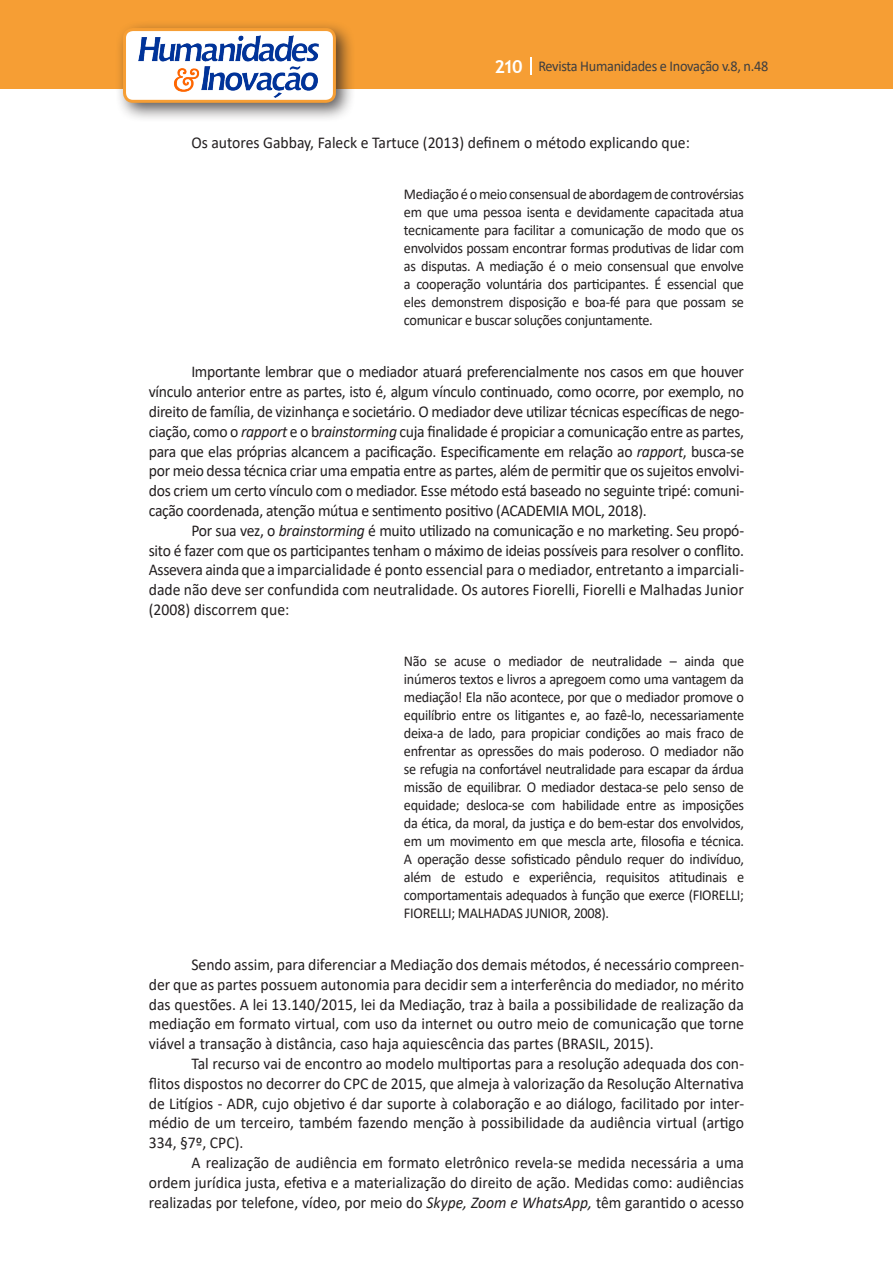
<style>
.page{position:relative;width:893px;height:1263px;background:#fff}
.page>*{position:absolute;margin:0;border:0;box-sizing:border-box;transform-origin:0 0}
.Texto{font:16.5px/19.8px "Calibri";color:#231f20;text-align:justify;scale:.95 1}
.citacao{font:15px/18px "Calibri";letter-spacing:-.02em;color:#231f20;text-align:justify;scale:.95 1}
.t1{font:15px "Calibri";letter-spacing:-.02em;color:#3e3e3f;scale:.95 1}
.s1{font-family:"Trebuchet MS";font-weight:700;font-size:18px;color:#fff}
.s2{font-style:italic}
</style>
<div class="page">
<div style="left:0;top:0;width:893px;height:88px;background:#f69e34"></div>
<svg style="left:530px;top:57px;width:2px;height:18px"></svg>
<div style="left:115px;top:20px;width:241px;height:103px;background:#231f20;opacity:.75"></div>
<div style="left:125px;top:30px;width:209px;height:71px;background:#fff;border-radius:9px"></div>
<img style="left:138px;top:35px;width:181px;height:62px">
<div style="left:123px;top:28px;width:213px;height:75px;border:3px solid #f69e34;border-radius:9px"></div>
<p class="t1" style="left:495px;top:56px;width:290px"><span class="s1">210</span> Revista Humanidades e Inovação v.8, n.48</p>
<p class="Texto" style="left:191px;top:133px;width:526px">Os autores Gabbay, Faleck e Tartuce (2013) definem o método explicando que:</p>
<p class="citacao" style="left:404px;top:185px;width:360px">Mediação é o meio consensual de abordagem de controvérsias em que uma pessoa isenta e devidamente capacitada atua tecnicamente para facilitar a comunicação de modo que os envolvidos possam encontrar formas produtivas de lidar com as disputas. A mediação é o meio consensual que envolve a cooperação voluntária dos participantes. É essencial que eles demonstrem disposição e boa-fé para que possam se comunicar e buscar soluções conjuntamente.</p>
<p class="Texto" style="left:149px;top:362px;width:628px;text-indent:43px">Importante lembrar que o mediador atuará preferencialmente nos casos em que houver vínculo anterior entre as partes, isto é, algum vínculo continuado, como ocorre, por exemplo, no direito de família, de vizinhança e societário. O mediador deve utilizar técnicas específicas de nego&shy;ciação, como o <span class="s2">rapport</span> e o b<span class="s2">rainstorming</span> cuja finalidade é propiciar a comunicação entre as partes, para que elas próprias alcancem a pacificação. Especificamente em relação ao <span class="s2">rapport</span>, busca-se por meio dessa técnica criar uma empatia entre as partes, além de permitir que os sujeitos envolvi&shy;dos criem um certo vínculo com o mediador. Esse método está baseado no seguinte tripé: comuni&shy;cação coordenada, atenção mútua e sentimento positivo (ACADEMIA MOL, 2018).</p>
<p class="Texto" style="left:149px;top:520px;width:628px;text-indent:43px">Por sua vez, o <span class="s2">brainstorming</span> é muito utilizado na comunicação e no marketing. Seu propó&shy;sito é fazer com que os participantes tenham o máximo de ideias possíveis para resolver o conflito.<br>Assevera ainda que a imparcialidade é ponto essencial para o mediador, entretanto a imparciali&shy;dade não deve ser confundida com neutralidade. Os autores Fiorelli, Fiorelli e Malhadas Junior (2008) discorrem que:</p>
<p class="citacao" style="left:404px;top:651px;width:360px">Não se acuse o mediador de neutralidade – ainda que inúmeros textos e livros a apregoem como uma vantagem da mediação! Ela não acontece, por que o mediador promove o equilíbrio entre os litigantes e, ao fazê-lo, necessariamente deixa-a de lado, para propiciar condições ao mais fraco de enfrentar as opressões do mais poderoso. O mediador não se refugia na confortável neutralidade para escapar da árdua missão de equilibrar. O mediador destaca-se pelo senso de equidade; desloca-se com habilidade entre as imposições da ética, da moral, da justiça e do bem-estar dos envolvidos, em um movimento em que mescla arte, filosofia e técnica.<br>A operação desse sofisticado pêndulo requer do indivíduo, além de estudo e experiência, requisitos atitudinais e comportamentais adequados à função que exerce (FIORELLI; FIORELLI; MALHADAS JUNIOR, 2008).</p>
<p class="Texto" style="left:149px;top:954px;width:628px;text-indent:43px">Sendo assim, para diferenciar a Mediação dos demais métodos, é necessário compreen&shy;der que as partes possuem autonomia para decidir sem a interferência do mediador, no mérito das questões. A lei 13.140/2015, lei da Mediação, traz à baila a possibilidade de realização da mediação em formato virtual, com uso da internet ou outro meio de comunicação que torne viável a transação à distância, caso haja aquiescência das partes (BRASIL, 2015).</p>
<p class="Texto" style="left:149px;top:1053px;width:628px;text-indent:43px">Tal recurso vai de encontro ao modelo multiportas para a resolução adequada dos con&shy;flitos dispostos no decorrer do CPC de 2015, que almeja à valorização da Resolução Alternativa de Litígios - ADR, cujo objetivo é dar suporte à colaboração e ao diálogo, facilitado por inter&shy;médio de um terceiro, também fazendo menção à possibilidade da audiência virtual (artigo 334, §7º, CPC).</p>
<p class="Texto" style="left:149px;top:1152px;width:628px;text-indent:43px">A realização de audiência em formato eletrônico revela-se medida necessária a uma ordem jurídica justa, efetiva e a materialização do direito de ação. Medidas como: audiências realizadas por telefone, vídeo, por meio do <span class="s2">Skype, Zoom e WhatsApp,</span> têm garantido o acesso</p>
</div>
